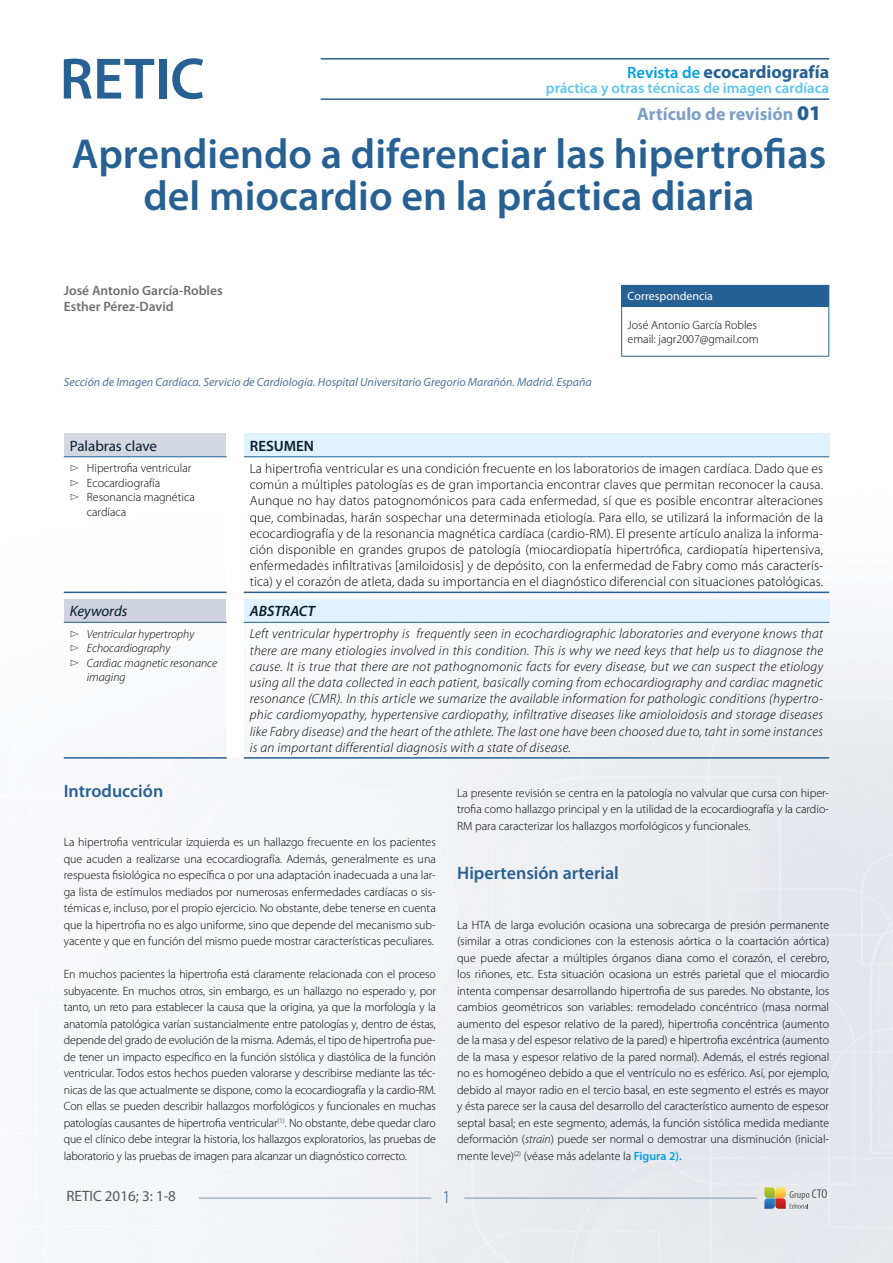
<style>
.page{position:relative;width:893px;height:1263px;background:#fff}
.page>*{position:absolute;margin:0;border:0;box-sizing:border-box;transform-origin:0 0}
.t1{font:600 42px/42px "Myriad Pro";color:#276092;text-align:center}
.t2{font:600 18px "Myriad Pro";color:#276092}
.t3{font:700 18px "Myriad Pro";color:#276092}
.t4{font:700 18px "Myriad Pro";color:#7ea0c4}
.t5{font:300 18px "Myriad Pro";color:#276092}
.t6{font:600 15px "Myriad Pro";color:#5bc5f2}
.t7{font:15px "Myriad Pro";color:#575756}
.t8{font:15px "Myriad Pro";color:#071c2c}
.t9{font:italic 15px "Myriad Pro";color:#071c2c}
.t10{font:italic 600 15px "Myriad Pro";color:#071c2c}
.t11{font:600 15px "Myriad Pro";color:#071c2c}
.t12{font:300 13.5px/16.2px "Myriad Pro";letter-spacing:.01em;color:#000;text-align:justify}
.t13{font:italic 300 13.5px/16.2px "Myriad Pro";letter-spacing:.02em;color:#000;text-align:justify}
.t14{font:600 13.5px/16.2px "Myriad Pro";color:#706f6f}
.t15{font:300 12px/16.5px "Myriad Pro";color:#000;text-align:justify}
.t16{font:italic 12px "Myriad Pro";color:#50739c}
.t17{font:italic 300 12px "Myriad Pro";color:#000}
.t18{font:12px "Myriad Pro";color:#fff}
.s1{font-weight:600;font-size:16.5px;color:#009fe3}
.s2{font-weight:900;font-size:21px;color:#276092}
.s3{font-style:italic}
.s4{font-weight:600;color:#009fe3}
</style>
<div class="page">
<img style="left:63px;top:58px;width:830px;height:1205px">
<svg style="left:764px;top:1187px;width:63px;height:22px"></svg>
<hr style="left:464px;top:1198px;width:293px;height:1px;background:#8194b0">
<hr style="left:199px;top:1198px;width:232px;height:1px;background:#8194b0">
<hr style="left:321px;top:58px;width:508px;height:2px;background:#276092">
<hr style="left:321px;top:98px;width:508px;height:2px;background:#276092">
<svg style="left:64px;top:59px;width:90px;height:40px"></svg>
<div style="left:159px;top:59px;width:7px;height:40px;background:#276092"></div>
<svg style="left:172px;top:58px;width:31px;height:41px"></svg>
<div style="left:622px;top:285px;width:207px;height:21px;background:#276092"></div>
<hr style="left:621px;top:285px;width:208px;height:1px;background:#276092">
<svg style="left:621px;top:286px;width:1px;height:20px"></svg>
<hr style="left:621px;top:306px;width:208px;height:1px;background:#276092">
<hr style="left:621px;top:307px;width:1px;height:49px;background:#276092">
<hr style="left:828px;top:307px;width:1px;height:49px;background:#276092">
<hr style="left:621px;top:356px;width:208px;height:1px;background:#276092">
<div style="left:64px;top:434px;width:163px;height:23px;background:#d4d8e1"></div>
<div style="left:227px;top:434px;width:17px;height:158px;background:#fff"></div>
<div style="left:244px;top:434px;width:585px;height:23px;background:#dff2fd"></div>
<hr style="left:244px;top:456px;width:585px;height:1px;background:#276092">
<hr style="left:244px;top:592px;width:585px;height:1px;background:#276092">
<hr style="left:64px;top:456px;width:163px;height:1px;background:#276092">
<hr style="left:64px;top:592px;width:163px;height:1px;background:#276092">
<div style="left:64px;top:599px;width:163px;height:23px;background:#ced3dd"></div>
<div style="left:227px;top:599px;width:17px;height:159px;background:#fff"></div>
<div style="left:244px;top:599px;width:585px;height:23px;background:#dff2fd"></div>
<hr style="left:244px;top:622px;width:585px;height:1px;background:#276092">
<hr style="left:244px;top:757px;width:585px;height:2px;background:#276092">
<hr style="left:64px;top:622px;width:163px;height:1px;background:#276092">
<hr style="left:64px;top:757px;width:163px;height:2px;background:#276092">
<h2 class="t3" style="left:627px;top:60px;width:204px"><span class="s1">Revista de</span> ecocardiografía</h2>
<p class="t6" style="left:546px;top:78px;width:285px">práctica y otras técnicas de imagen cardíaca</p>
<h2 class="t4" style="left:637px;top:102px;width:185px">Artículo de revisión <span class="s2">01</span></h2>
<h1 class="t1" style="left:72px;top:132px;width:756px">Aprendiendo a diferenciar las hipertrofias del miocardio en la práctica diaria</h1>
<p class="t14" style="left:64px;top:282px;width:160px">José Antonio García-Robles<br>Esther Pérez-David</p>
<p class="t16" style="left:64px;top:375px;width:530px">Sección de Imagen Cardíaca. Servicio de Cardiología. Hospital Universitario Gregorio Marañón. Madrid. España</p>
<p class="t18" style="left:628px;top:289px;width:87px">Correspondencia</p>
<p class="t15" style="left:628px;top:318px;width:133px;line-height:14.4px">José Antonio García Robles email: jagr2007@gmail.com</p>
<p class="t8" style="left:70px;top:436px;width:89px">Palabras clave</p>
<p class="t11" style="left:250px;top:436px;width:66px">RESUMEN</p>
<p class="t15" style="left:70px;top:460px;width:123px">▻ Hipertrofia ventricular</p>
<p class="t15" style="left:70px;top:475px;width:92px">▻ Ecocardiografía</p>
<p class="t15" style="left:70px;top:489px;width:127px">▻ Resonancia magnética</p>
<p class="t15" style="left:87px;top:504px;width:41px">cardíaca</p>
<p class="t12" style="left:250px;top:461px;width:575px">La hipertrofia ventricular es una condición frecuente en los laboratorios de imagen cardíaca. Dado que es común a múltiples patologías es de gran importancia encontrar claves que permitan reconocer la causa.<br>Aunque no hay datos patognomónicos para cada enfermedad, sí que es posible encontrar alteraciones que, combinadas, harán sospechar una determinada etiología. Para ello, se utilizará la información de la ecocardiografía y de la resonancia magnética cardíaca (cardio-RM). El presente artículo analiza la informa&shy;ción disponible en grandes grupos de patología (miocardiopatía hipertrófica, cardiopatía hipertensiva, enfermedades infiltrativas [amiloidosis] y de depósito, con la enfermedad de Fabry como más caracterís&shy;tica) y el corazón de atleta, dada su importancia en el diagnóstico diferencial con situaciones patológicas.</p>
<p class="t9" style="left:70px;top:602px;width:59px">Keywords</p>
<p class="t10" style="left:250px;top:602px;width:67px">ABSTRACT</p>
<p class="t17" style="left:70px;top:628px;width:126px">▻ Ventricular hypertrophy</p>
<p class="t17" style="left:70px;top:642px;width:102px">▻ Echocardiography</p>
<p class="t17" style="left:70px;top:656px;width:149px">▻ Cardiac magnetic resonance</p>
<p class="t17" style="left:87px;top:671px;width:40px">imaging</p>
<p class="t13" style="left:250px;top:626px;width:575px">Left ventricular hypertrophy is frequently seen in ecochardiographic laboratories and everyone knows that there are many etiologies involved in this condition. This is why we need keys that help us to diagnose the cause. It is true that there are not pathognomonic facts for every disease, but we can suspect the etiology using all the data collected in each patient, basically coming from echocardiography and cardiac magnetic resonance (CMR). In this article we sumarize the available information for pathologic conditions (hypertro&shy;phic cardiomyopathy, hypertensive cardiopathy, infiltrative diseases like amioloidosis and storage diseases like Fabry disease) and the heart of the athlete. The last one have been choosed due to, taht in some instances is an important differential diagnosis with a state of disease.</p>
<h2 class="t2" style="left:64px;top:779px;width:101px">Introducción</h2>
<p class="t15" style="left:64px;top:834px;width:374px">La hipertrofia ventricular izquierda es un hallazgo frecuente en los pacientes que acuden a realizarse una ecocardiografía. Además, generalmente es una respuesta fisiológica no específica o por una adaptación inadecuada a una lar&shy;ga lista de estímulos mediados por numerosas enfermedades cardíacas o sis&shy;témicas e, incluso, por el propio ejercicio. No obstante, debe tenerse en cuenta que la hipertrofia no es algo uniforme, sino que depende del mecanismo sub&shy;yacente y que en función del mismo puede mostrar características peculiares.</p>
<p class="t15" style="left:64px;top:966px;width:374px">En muchos pacientes la hipertrofia está claramente relacionada con el proceso subyacente. En muchos otros, sin embargo, es un hallazgo no esperado y, por tanto, un reto para establecer la causa que la origina, ya que la morfología y la anatomía patológica varían sustancialmente entre patologías y, dentro de éstas, depende del grado de evolución de la misma. Además, el tipo de hipertrofia pue&shy;de tener un impacto específico en la función sistólica y diastólica de la función ventricular. Todos estos hechos pueden valorarse y describirse mediante las téc&shy;nicas de las que actualmente se dispone, como la ecocardiografía y la cardio-RM.<br>Con ellas se pueden describir hallazgos morfológicos y funcionales en muchas patologías causantes de hipertrofia ventricular<sup>(1)</sup>. No obstante, debe quedar claro que el clínico debe integrar la historia, los hallazgos exploratorios, las pruebas de laboratorio y las pruebas de imagen para alcanzar un diagnóstico correcto.</p>
<p class="t15" style="left:457px;top:784px;width:374px">La presente revisión se centra en la patología no valvular que cursa con hiper&shy;trofia como hallazgo principal y en la utilidad de la ecocardiografía y la cardio-RM para caracterizar los hallazgos morfológicos y funcionales.</p>
<h2 class="t2" style="left:457px;top:862px;width:163px">Hipertensión arterial</h2>
<p class="t15" style="left:457px;top:916px;width:374px">La HTA de larga evolución ocasiona una sobrecarga de presión permanente (similar a otras condiciones con la estenosis aórtica o la coartación aórtica) que puede afectar a múltiples órganos diana como el corazón, el cerebro, los riñones, etc. Esta situación ocasiona un estrés parietal que el miocardio intenta compensar desarrollando hipertrofia de sus paredes. No obstante, los cambios geométricos son variables: remodelado concéntrico (masa normal aumento del espesor relativo de la pared), hipertrofia concéntrica (aumento de la masa y del espesor relativo de la pared) e hipertrofia excéntrica (aumento de la masa y espesor relativo de la pared normal). Además, el estrés regional no es homogéneo debido a que el ventrículo no es esférico. Así, por ejemplo, debido al mayor radio en el tercio basal, en este segmento el estrés es mayor y ésta parece ser la causa del desarrollo del característico aumento de espesor septal basal; en este segmento, además, la función sistólica medida mediante deformación (<span class="s3">strain</span>) puede ser normal o demostrar una disminución (inicial&shy;mente leve)<sup>(2)</sup> (véase más adelante la <span class="s4">Figura 2).</span></p>
<p class="t7" style="left:66px;top:1187px;width:111px">RETIC 2016; 3: 1-8</p>
<h2 class="t5" style="left:442px;top:1187px;width:10px">1</h2>
</div>
